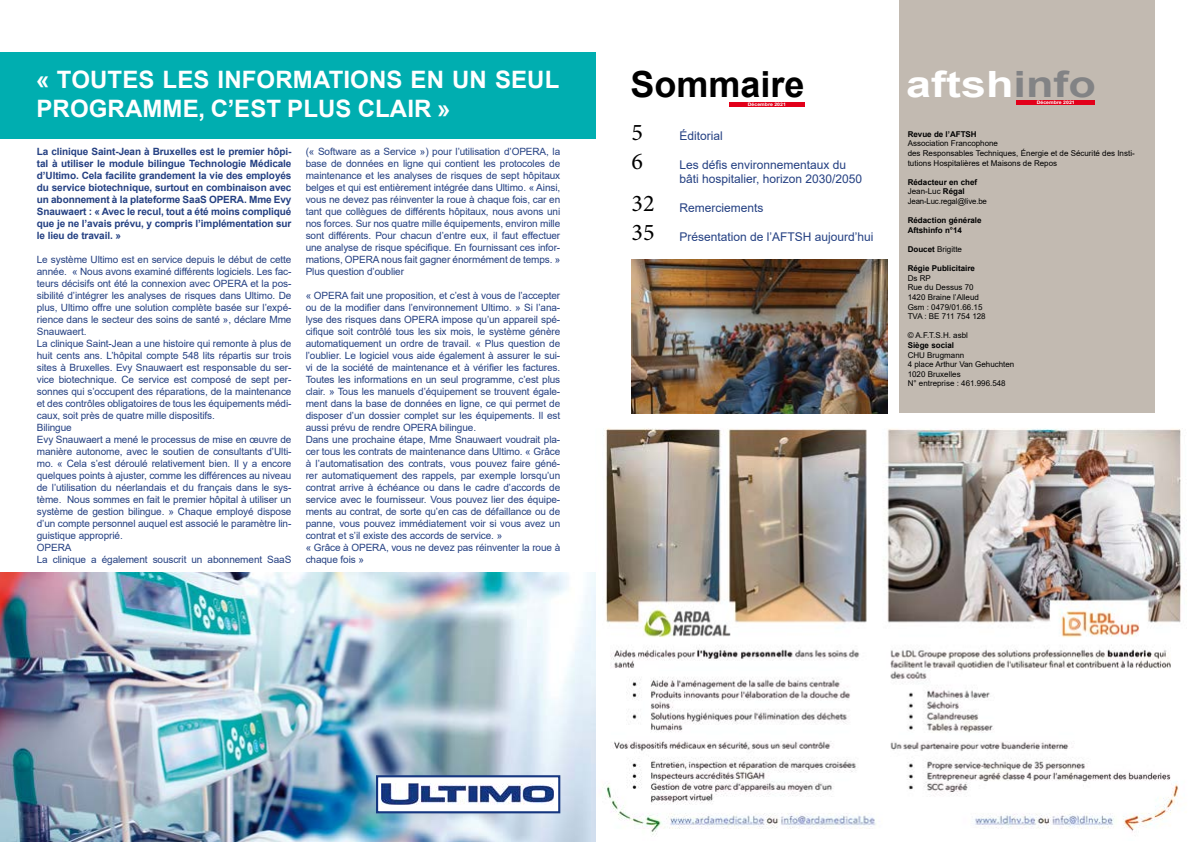
<style>
.page{position:relative;width:1191px;height:842px;background:#fff}
.page>*{position:absolute;margin:0;border:0;box-sizing:border-box;transform-origin:0 0}
.t1{font:700 36.2px "Arial";color:#fff;scale:1.24 1}
.t2{font:700 36px "Arial";color:#000}
.t3{font:700 24px/28.8px "Arial";letter-spacing:.005em;color:#fff}
.t4{font:24px "Minion Pro";color:#000}
.t5{font:12px/14.4px "Arial";color:#244082}
.t6{font:10px/12px "Arial";letter-spacing:-.01em;color:#244082}
.t7{font:700 10px/12px "Arial";letter-spacing:-.01em;color:#244082;text-align:justify}
.t8{font:8px/9.6px "Arial";color:#000}
.t9{font:700 8px/9.6px "Arial";color:#000}
.t10{font:8px/9.6px "Arial";letter-spacing:-.02em;color:#000}
.t11{font:700 4.7px "Arial";color:#fff;scale:1.1 1}
.s1{color:#828385}
.s2{font-weight:700}
</style>
<div class="page">
<div style="left:899px;top:0;width:256px;height:413px;background:#c2bab1"></div>
<div style="left:1016px;top:100px;width:78px;height:5px;background:#e2001a"></div>
<div style="left:729px;top:102px;width:75px;height:5px;background:#e2001a"></div>
<img style="left:595px;top:413px;width:587px;height:427px">
<div style="left:0;top:52px;width:595px;height:87px;background:#00aeb0"></div>
<img style="left:0;top:573px;width:595px;height:269px">
<div style="left:377px;top:776px;width:182px;height:36px;background:#fff"></div>
<img style="left:382px;top:783px;width:172px;height:22px">
<div style="left:376px;top:775px;width:184px;height:38px;border:2px solid #153680"></div>
<img style="left:631px;top:259px;width:256px;height:154px">
<h3 class="t3" style="left:36px;top:66px;width:525px">« TOUTES LES INFORMATIONS EN UN SEUL<br>PROGRAMME, C’EST PLUS CLAIR »</h3>
<p class="t7" style="left:37px;top:145px;width:256px">La clinique Saint-Jean à Bruxelles est le premier hôpi&shy;tal à utiliser le module bilingue Technologie Médicale d’Ultimo. Cela facilite grandement la vie des employés du service biotechnique, surtout en combinaison avec un abonnement à la plateforme SaaS OPERA. Mme Evy Snauwaert : « Avec le recul, tout a été moins compliqué que je ne l’avais prévu, y compris l’implémentation sur le lieu de travail. »</p>
<p class="t6" style="left:37px;top:253px;width:256px">Le système Ultimo est en service depuis le début de cette année. « Nous avons examiné différents logiciels. Les fac&shy;teurs décisifs ont été la connexion avec OPERA et la pos&shy;sibilité d’intégrer les analyses de risques dans Ultimo. De plus, Ultimo offre une solution complète basée sur l’expé&shy;rience dans le secteur des soins de santé », déclare Mme Snauwaert.<br>La clinique Saint-Jean a une histoire qui remonte à plus de huit cents ans. L’hôpital compte 548 lits répartis sur trois sites à Bruxelles. Evy Snauwaert est responsable du ser&shy;vice biotechnique. Ce service est composé de sept per&shy;sonnes qui s’occupent des réparations, de la maintenance et des contrôles obligatoires de tous les équipements médi&shy;caux, soit près de quatre mille dispositifs.<br>Bilingue<br>Evy Snauwaert a mené le processus de mise en œuvre de manière autonome, avec le soutien de consultants d’Ulti&shy;mo. « Cela s’est déroulé relativement bien. Il y a encore quelques points à ajuster, comme les différences au niveau de l’utilisation du néerlandais et du français dans le sys&shy;tème. Nous sommes en fait le premier hôpital à utiliser un système de gestion bilingue. » Chaque employé dispose d’un compte personnel auquel est associé le paramètre lin&shy;guistique approprié.<br>OPERA<br>La clinique a également souscrit un abonnement SaaS</p>
<p class="t6" style="left:306px;top:145px;width:256px;text-align:justify">(« Software as a Service ») pour l’utilisation d’OPERA, la base de données en ligne qui contient les protocoles de maintenance et les analyses de risques de sept hôpitaux belges et qui est entièrement intégrée dans Ultimo. « Ainsi, vous ne devez pas réinventer la roue à chaque fois, car en tant que collègues de différents hôpitaux, nous avons uni nos forces. Sur nos quatre mille équipements, environ mille sont différents. Pour chacun d’entre eux, il faut effectuer une analyse de risque spécifique. En fournissant ces infor&shy;mations, OPERA nous fait gagner énormément de temps. » Plus question d’oublier</p>
<p class="t6" style="left:306px;top:289px;width:256px">« OPERA fait une proposition, et c’est à vous de l’accepter ou de la modifier dans l’environnement Ultimo. » Si l’ana&shy;lyse des risques dans OPERA impose qu’un appareil spé&shy;cifique soit contrôlé tous les six mois, le système génère automatiquement un ordre de travail. « Plus question de l’oublier. Le logiciel vous aide également à assurer le sui&shy;vi de la société de maintenance et à vérifier les factures.<br>Toutes les informations en un seul programme, c’est plus clair. » Tous les manuels d’équipement se trouvent égale&shy;ment dans la base de données en ligne, ce qui permet de disposer d’un dossier complet sur les équipements. Il est aussi prévu de rendre OPERA bilingue.<br>Dans une prochaine étape, Mme Snauwaert voudrait pla&shy;cer tous les contrats de maintenance dans Ultimo. « Grâce à l’automatisation des contrats, vous pouvez faire géné&shy;rer automatiquement des rappels, par exemple lorsqu’un contrat arrive à échéance ou dans le cadre d’accords de service avec le fournisseur. Vous pouvez lier des équipe&shy;ments au contrat, de sorte qu’en cas de défaillance ou de panne, vous pouvez immédiatement voir si vous avez un contrat et s’il existe des accords de service. »<br>« Grâce à OPERA, vous ne devez pas réinventer la roue à chaque fois »</p>
<h2 class="t2" style="left:630px;top:59px;width:176px">Sommaire</h2>
<p class="t11" style="left:748px;top:101px;width:36px">Décembre 2021</p>
<h3 class="t4" style="left:631px;top:116px;width:13px">5</h3>
<h3 class="t4" style="left:631px;top:145px;width:13px">6</h3>
<h3 class="t4" style="left:631px;top:187px;width:25px">32</h3>
<h3 class="t4" style="left:631px;top:217px;width:25px">35</h3>
<p class="t5" style="left:679px;top:128px;width:45px">Éditorial</p>
<p class="t5" style="left:679px;top:157px;width:184px">Les défis environnementaux du bâti hospitalier, horizon 2030/2050</p>
<p class="t5" style="left:679px;top:200px;width:86px">Remerciements</p>
<p class="t5" style="left:679px;top:229px;width:196px">Présentation de l’AFTSH aujourd’hui</p>
<h1 class="t1" style="left:906px;top:59px;width:154px">aftsh<span class="s1">info</span></h1>
<p class="t11" style="left:1036px;top:99px;width:36px">Décembre 2021</p>
<p class="t9" style="left:907px;top:129px;width:70px">Revue de l’AFTSH</p>
<p class="t8" style="left:907px;top:139px;width:228px">Association Francophone<br>des Responsables Techniques, Énergie et de Sécurité des Insti&shy;tutions Hospitalières et Maisons de Repos</p>
<p class="t10" style="left:907px;top:177px;width:81px"><span class="s2">Rédacteur en chef<br></span>Jean-Luc <span class="s2">Régal<br></span>Jean-Luc.regal@live.be</p>
<p class="t9" style="left:907px;top:216px;width:75px">Rédaction générale<br>Aftshinfo n°14</p>
<p class="t8" style="left:907px;top:244px;width:56px"><span class="s2">Doucet</span> Brigitte</p>
<p class="t9" style="left:907px;top:264px;width:69px">Régie Publicitaire</p>
<p class="t8" style="left:907px;top:273px;width:79px">Ds RP<br>Rue du Dessus 70<br>1420 Braine l’Alleud<br>Gsm : 0479/01.66.15<br>TVA : BE 711 754 128</p>
<p class="t8" style="left:907px;top:331px;width:62px">© A.F.T.S.H. asbl</p>
<p class="t9" style="left:907px;top:340px;width:48px">Siège social</p>
<p class="t8" style="left:907px;top:350px;width:108px">CHU Brugmann<br>4 place Arthur Van Gehuchten<br>1020 Bruxelles<br>N° entreprise : 461.996.548</p>
</div>
